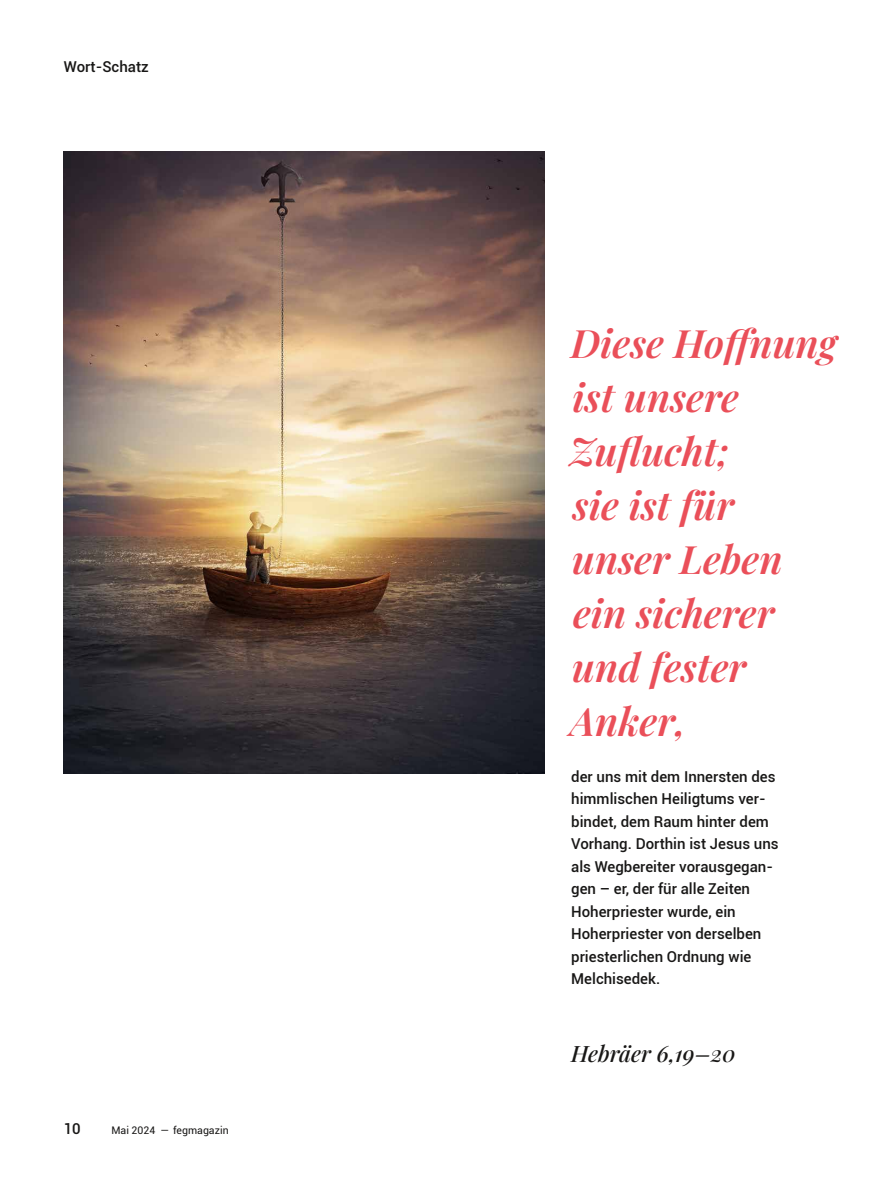
<style>
.page{position:relative;width:893px;height:1191px;background:#fff}
.page>*{position:absolute;margin:0;border:0;box-sizing:border-box;transform-origin:0 0}
.t1{font:italic 600 39px/54px "Playfair Display";color:#ea4f59}
.t2{font:italic 500 22.5px "Playfair Display";color:#181716}
.t3{font:500 15px/22.5px "Roboto";color:#181716}
.t4{font:10.5px "Roboto";color:#181716}
</style>
<div class="page">
<img style="left:64px;top:151px;width:480px;height:622px">
<p class="t3" style="left:64px;top:55px;width:86px">Wort-Schatz</p>
<p class="t3" style="left:64px;top:1117px;width:19px">10</p>
<p class="t4" style="left:111px;top:1123px;width:119px">Mai 2024 — fegmagazin</p>
<h1 class="t1" style="left:569px;top:313px;width:269px">Diese Hoffnung ist unsere<br>Zuflucht;<br>sie ist für unser Leben ein sicherer und fester<br>Anker,</h1>
<p class="t3" style="left:571px;top:764px;width:209px">der uns mit dem Innersten des himmlischen Heiligtums ver&shy;bindet, dem Raum hinter dem<br>Vorhang. Dorthin ist Jesus uns als Wegbereiter vorausgegan&shy;gen – er, der für alle Zeiten<br>Hoherpriester wurde, ein<br>Hoherpriester von derselben priesterlichen Ordnung wie<br>Melchisedek.</p>
<h2 class="t2" style="left:571px;top:1036px;width:166px">Hebräer 6,19–20</h2>
</div>
